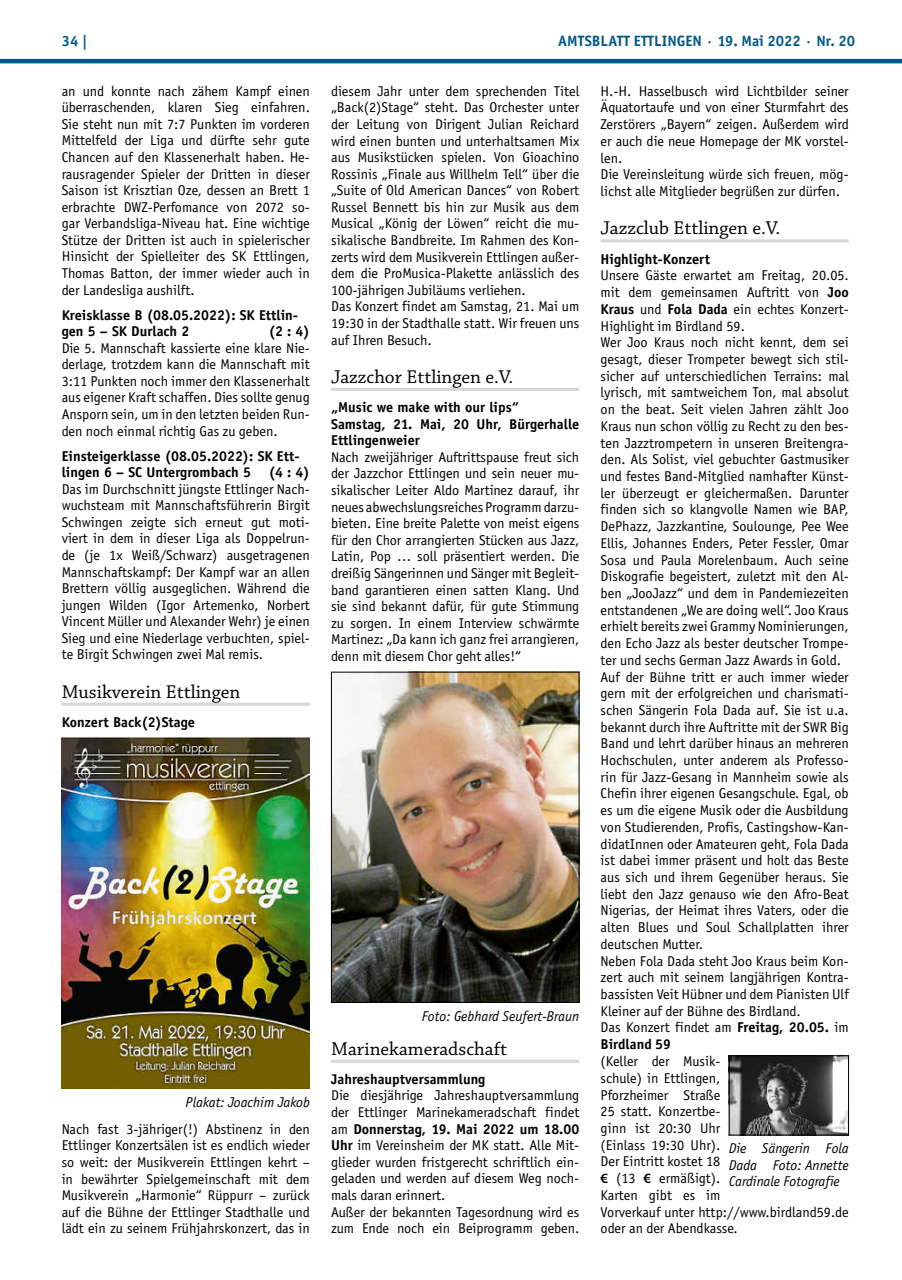
<style>
.page{position:relative;width:902px;height:1280px;background:#fff}
.page>*{position:absolute;margin:0;border:0;box-sizing:border-box;transform-origin:0 0}
.t1{font:19.5px "Chaparral Pro";color:#000}
.t2{font:700 15px "Officina Sans";color:#00588b}
.t3{font:14.25px/16.6px "Officina Sans";color:#000;text-align:justify}
.t4{font:700 14.25px/16.5px "Officina Sans";color:#000}
.t5{font:italic 14.25px/16.5px "Officina Sans";color:#000;text-align:justify}
.s1{font-weight:700}
.s2{font-family:"Myriad Pro";font-weight:600}
</style>
<div class="page">
<hr style="left:0;top:59px;width:901px;height:4px;background:#00588b">
<hr style="left:62px;top:703px;width:248px;height:3px;background:#d8d8d9">
<img style="left:62px;top:738px;width:248px;height:351px">
<hr style="left:331px;top:388px;width:248px;height:3px;background:#d8d8d9">
<hr style="left:331px;top:1060px;width:248px;height:3px;background:#d8d8d9">
<img style="left:333px;top:674px;width:244px;height:327px">
<div style="left:331px;top:672px;width:248px;height:331px;border:1px solid #000"></div>
<hr style="left:600px;top:239px;width:248px;height:3px;background:#d8d8d9">
<img style="left:731px;top:1057px;width:115px;height:76px">
<div style="left:729px;top:1055px;width:119px;height:80px;border:1px solid #000"></div>
<p class="t2" style="left:62px;top:32px;width:28px">34 |</p>
<p class="t2" style="left:558px;top:32px;width:298px">AMTSBLATT ETTLINGEN · 19. Mai 2022 · Nr. 20</p>
<p class="t3" style="left:62px;top:83px;width:250px">an und konnte nach zähem Kampf einen überraschenden, klaren Sieg einfahren.<br>Sie steht nun mit 7:7 Punkten im vorderen Mittelfeld der Liga und dürfte sehr gute Chancen auf den Klassenerhalt haben. He&shy;rausragender Spieler der Dritten in dieser Saison ist Krisztian Oze, dessen an Brett 1 erbrachte DWZ-Perfomance von 2072 so&shy;gar Verbandsliga-Niveau hat. Eine wichtige Stütze der Dritten ist auch in spielerischer Hinsicht der Spielleiter des SK Ettlingen, Thomas Batton, der immer wieder auch in der Landesliga aushilft.</p>
<p class="t4" style="left:62px;top:306px;width:238px">Kreisklasse B (08.05.2022): SK Ettlin&shy;gen 5 – SK Durlach 2</p>
<p class="t3" style="left:331px;top:83px;width:250px;text-align:left">diesem Jahr unter dem sprechenden Titel „Back(2)Stage“ steht. Das Orchester unter der Leitung von Dirigent Julian Reichard wird einen bunten und unterhaltsamen Mix aus Musikstücken spielen. Von Gioachino Rossinis „Finale aus Willhelm Tell“ über die „Suite of Old American Dances“ von Robert Russel Bennett bis hin zur Musik aus dem Musical „König der Löwen“ reicht die mu&shy;sikalische Bandbreite. Im Rahmen des Kon&shy;zerts wird dem Musikverein Ettlingen außer&shy;dem die ProMusica-Plakette anlässlich des 100-jährigen Jubiläums verliehen.<br>Das Konzert findet am Samstag, 21. Mai um 19:30 in der Stadthalle statt. Wir freuen uns auf Ihren Besuch.</p>
<h1 class="t1" style="left:331px;top:366px;width:184px">Jazzchor Ettlingen e.V.</h1>
<p class="t4" style="left:331px;top:399px;width:250px">„Music we make with our lips“<br>Samstag, 21. Mai, 20 Uhr, Bürgerhalle<br>Ettlingenweier</p>
<p class="t3" style="left:331px;top:449px;width:250px">Nach zweijähriger Auftrittspause freut sich der Jazzchor Ettlingen und sein neuer mu&shy;sikalischer Leiter Aldo Martinez darauf, ihr neues abwechslungsreiches Programm darzu&shy;bieten. Eine breite Palette von meist eigens für den Chor arrangierten Stücken aus Jazz, Latin, Pop … soll präsentiert werden. Die dreißig Sängerinnen und Sänger mit Begleit&shy;band garantieren einen satten Klang. Und sie sind bekannt dafür, für gute Stimmung zu sorgen. In einem Interview schwärmte Martinez: „Da kann ich ganz frei arrangieren, denn mit diesem Chor geht alles!“</p>
<p class="t3" style="left:600px;top:83px;width:250px;text-align:left">H.-H. Hasselbusch wird Lichtbilder seiner Äquatortaufe und von einer Sturmfahrt des Zerstörers „Bayern“ zeigen. Außerdem wird er auch die neue Homepage der MK vorstel&shy;len.<br>Die Vereinsleitung würde sich freuen, mög&shy;lichst alle Mitglieder begrüßen zur dürfen.</p>
<h1 class="t1" style="left:600px;top:217px;width:181px">Jazzclub Ettlingen e.V.</h1>
<p class="t4" style="left:600px;top:250px;width:111px">Highlight-Konzert</p>
<p class="t3" style="left:600px;top:267px;width:250px;text-align:left">Unsere Gäste erwartet am Freitag, 20.05. mit dem gemeinsamen Auftritt von <span class="s1">Joo Kraus</span> und <span class="s1">Fola Dada</span> ein echtes Konzert-Highlight im Birdland 59.<br>Wer Joo Kraus noch nicht kennt, dem sei gesagt, dieser Trompeter bewegt sich stil&shy;sicher auf unterschiedlichen Terrains: mal lyrisch, mit samtweichem Ton, mal absolut on the beat. Seit vielen Jahren zählt Joo Kraus nun schon völlig zu Recht zu den bes&shy;ten Jazztrompetern in unseren Breitengra&shy;den. Als Solist, viel gebuchter Gastmusiker und festes Band-Mitglied namhafter Künst&shy;ler überzeugt er gleichermaßen. Darunter finden sich so klangvolle Namen wie BAP, DePhazz, Jazzkantine, Soulounge, Pee Wee Ellis, Johannes Enders, Peter Fessler, Omar Sosa und Paula Morelenbaum. Auch seine Diskografie begeistert, zuletzt mit den Al&shy;ben „JooJazz“ und dem in Pandemiezeiten entstandenen „We are doing well“. Joo Kraus erhielt bereits zwei Grammy Nominierungen, den Echo Jazz als bester deutscher Trompe&shy;ter und sechs German Jazz Awards in Gold.<br>Auf der Bühne tritt er auch immer wieder gern mit der erfolgreichen und charismati&shy;schen Sängerin Fola Dada auf. Sie ist u.a. bekannt durch ihre Auftritte mit der SWR Big Band und lehrt darüber hinaus an mehreren Hochschulen, unter anderem als Professo&shy;rin für Jazz-Gesang in Mannheim sowie als Chefin ihrer eigenen Gesangschule. Egal, ob es um die eigene Musik oder die Ausbildung von Studierenden, Profis, Castingshow-Kan&shy;didatInnen oder Amateuren geht, Fola Dada ist dabei immer präsent und holt das Beste aus sich und ihrem Gegenüber heraus. Sie liebt den Jazz genauso wie den Afro-Beat Nigerias, der Heimat ihres Vaters, oder die alten Blues und Soul Schallplatten ihrer deutschen Mutter.<br>Neben Fola Dada steht Joo Kraus beim Kon&shy;zert auch mit seinem langjährigen Kontra&shy;bassisten Veit Hübner und dem Pianisten Ulf Kleiner auf der Bühne des Birdland.<br>Das Konzert findet am <span class="s1">Freitag, 20.05.</span> im <span class="s1">Birdland 59</span></p>
<p class="t4" style="left:269px;top:323px;width:43px">(2 : 4)</p>
<p class="t3" style="left:62px;top:340px;width:250px">Die 5. Mannschaft kassierte eine klare Nie&shy;derlage, trotzdem kann die Mannschaft mit 3:11 Punkten noch immer den Klassenerhalt aus eigener Kraft schaffen. Dies sollte genug Ansporn sein, um in den letzten beiden Run&shy;den noch einmal richtig Gas zu geben.</p>
<p class="t4" style="left:62px;top:447px;width:250px">Einsteigerklasse (08.05.2022): SK Ett&shy;lingen 6 – SC Untergrombach 5 (4 : 4)</p>
<p class="t3" style="left:62px;top:481px;width:250px">Das im Durchschnitt jüngste Ettlinger Nach&shy;wuchsteam mit Mannschaftsführerin Birgit Schwingen zeigte sich erneut gut moti&shy;viert in dem in dieser Liga als Doppelrun&shy;de (je 1x Weiß/Schwarz) ausgetragenen Mannschaftskampf: Der Kampf war an allen Brettern völlig ausgeglichen. Während die jungen Wilden (Igor Artemenko, Norbert Vincent Müller und Alexander Wehr) je einen Sieg und eine Niederlage verbuchten, spiel&shy;te Birgit Schwingen zwei Mal remis.</p>
<h1 class="t1" style="left:62px;top:680px;width:180px">Musikverein Ettlingen</h1>
<p class="t4" style="left:62px;top:714px;width:135px">Konzert Back(2)Stage</p>
<p class="t5" style="left:422px;top:1008px;width:159px">Foto: Gebhard Seufert-Braun</p>
<h1 class="t1" style="left:331px;top:1037px;width:178px">Marinekameradschaft</h1>
<p class="t4" style="left:331px;top:1071px;width:156px">Jahreshauptversammlung</p>
<p class="t3" style="left:331px;top:1087px;width:250px;text-align:left">Die diesjährige Jahreshauptversammlung der Ettlinger Marinekameradschaft findet am <span class="s1">Donnerstag, 19. Mai 2022 um 18.00<br>Uhr</span> im Vereinsheim der MK statt. Alle Mit&shy;glieder wurden fristgerecht schriftlich ein&shy;geladen und werden auf diesem Weg noch&shy;mals daran erinnert.<br>Außer der bekannten Tagesordnung wird es zum Ende noch ein Beiprogramm geben.</p>
<p class="t3" style="left:600px;top:1053px;width:250px;text-align:left">(Keller der Musik-<br>schule) in Ettlingen,<br>Pforzheimer Straße<br>25 statt. Konzertbe-<br>ginn ist 20:30 Uhr<br>(Einlass 19:30 Uhr).<br>Der Eintritt kostet 18<br><span class="s2">€</span> (13 <span class="s2">€</span> ermäßigt).<br>Karten gibt es im<br>Vorverkauf unter http://www.birdland59.de oder an der Abendkasse.</p>
<p class="t5" style="left:186px;top:1093px;width:126px">Plakat: Joachim Jakob</p>
<p class="t3" style="left:62px;top:1121px;width:250px">Nach fast 3-jähriger(!) Abstinenz in den Ettlinger Konzertsälen ist es endlich wieder so weit: der Musikverein Ettlingen kehrt – in bewährter Spielgemeinschaft mit dem Musikverein „Harmonie“ Rüppurr – zurück auf die Bühne der Ettlinger Stadthalle und lädt ein zu seinem Frühjahrskonzert, das in</p>
<p class="t5" style="left:729px;top:1140px;width:121px">Die Sängerin Fola Dada Foto: Annette Cardinale Fotografie</p>
</div>
